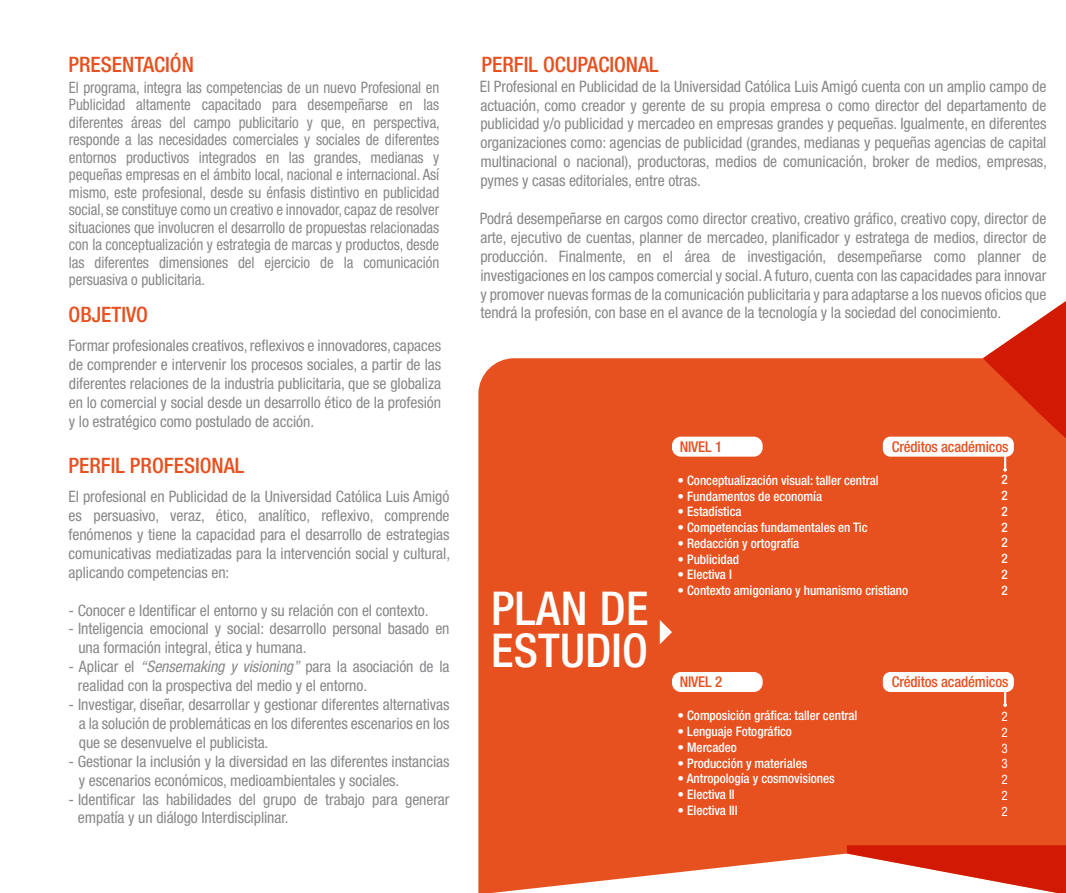
<style>
.page{position:relative;width:1066px;height:893px;background:#fff}
.page>*{position:absolute;margin:0;border:0;box-sizing:border-box;transform-origin:0 0}
.t1{font:500 condensed 46.73px/42px "Helvetica Neue LT Std";letter-spacing:.005em;color:#fff}
.t2{font:500 condensed 21.35px "Helvetica Neue LT Std";color:#e7501f}
.t3{font:condensed 15.75px/18.9px "Helvetica Neue LT Std";letter-spacing:-.005em;color:#87888a;text-align:justify}
.t4{font:condensed 15.75px/17.5px "Helvetica Neue LT Std";letter-spacing:-.005em;color:#87888a;text-align:justify;scale:.95 1}
.t5{font:500 condensed 14.88px "Helvetica Neue LT Std";letter-spacing:-.01em;color:#e7501f}
.t6{font:500 condensed 13.12px/15.8px "Helvetica Neue LT Std";letter-spacing:-.005em;color:#fff;text-align:justify}
.t7{font:condensed 13.12px/15.8px "Helvetica Neue LT Std";color:#fff;text-align:justify}
.s1{font-style:italic}
</style>
<div class="page">
<div style="left:478px;top:358px;width:588px;height:535px;background:#e7501f"></div>
<svg style="left:983px;top:301px;width:83px;height:138px"></svg>
<svg style="left:847px;top:845px;width:219px;height:48px"></svg>
<svg style="left:660px;top:620px;width:12px;height:24px"></svg>
<div style="left:672px;top:437px;width:91px;height:20px;background:#fff;border-radius:9px"></div>
<div style="left:883px;top:437px;width:131px;height:20px;background:#fff;border-radius:8px"></div>
<svg style="left:1003px;top:456px;width:4px;height:16px"></svg>
<div style="left:672px;top:672px;width:91px;height:20px;background:#fff;border-radius:9px"></div>
<div style="left:883px;top:672px;width:131px;height:20px;background:#fff;border-radius:8px"></div>
<svg style="left:1003px;top:692px;width:4px;height:15px"></svg>
<h2 class="t2" style="left:68px;top:52px;width:127px">PRESENTACIÓN</h2>
<p class="t4" style="left:69px;top:78px;width:392px">El programa, integra las competencias de un nuevo Profesional en Publicidad altamente capacitado para desempeñarse en las diferentes áreas del campo publicitario y que, en perspectiva, responde a las necesidades comerciales y sociales de diferentes entornos productivos integrados en las grandes, medianas y pequeñas empresas en el ámbito local, nacional e internacional. Así mismo, este profesional, desde su énfasis distintivo en publicidad social, se constituye como un creativo e innovador, capaz de resolver situaciones que involucren el desarrollo de propuestas relacionadas con la conceptualización y estrategia de marcas y productos, desde las diferentes dimensiones del ejercicio de la comunicación persuasiva o publicitaria.</p>
<h2 class="t2" style="left:68px;top:302px;width:81px">OBJETIVO</h2>
<p class="t3" style="left:69px;top:336px;width:374px">Formar profesionales creativos, reflexivos e innovadores, capaces de comprender e intervenir los procesos sociales, a partir de las diferentes relaciones de la industria publicitaria, que se globaliza en lo comercial y social desde un desarrollo ético de la profesión y lo estratégico como postulado de acción.</p>
<h2 class="t2" style="left:68px;top:453px;width:177px">PERFIL PROFESIONAL</h2>
<p class="t3" style="left:68px;top:487px;width:383px">El profesional en Publicidad de la Universidad Católica Luis Amigó es persuasivo, veraz, ético, analítico, reflexivo, comprende fenómenos y tiene la capacidad para el desarrollo de estrategias comunicativas mediatizadas para la intervención social y cultural, aplicando competencias en:</p>
<p class="t3" style="left:68px;top:600px;width:361px">- Conocer e Identificar el entorno y su relación con el contexto.</p>
<p class="t3" style="left:78px;top:619px;width:373px;text-indent:-10px">- Inteligencia emocional y social: desarrollo personal basado en una formación integral, ética y humana.</p>
<p class="t3" style="left:78px;top:657px;width:373px;text-indent:-9px">- Aplicar el <span class="s1">“Sensemaking y visioning”</span> para la asociación de la realidad con la prospectiva del medio y el entorno.</p>
<p class="t3" style="left:79px;top:695px;width:372px;text-indent:-10px">- Investigar, diseñar, desarrollar y gestionar diferentes alternativas a la solución de problemáticas en los diferentes escenarios en los que se desenvuelve el publicista.</p>
<p class="t3" style="left:79px;top:752px;width:372px;text-indent:-10px">- Gestionar la inclusión y la diversidad en las diferentes instancias y escenarios económicos, medioambientales y sociales.</p>
<p class="t3" style="left:78px;top:789px;width:373px;text-indent:-9px">- Identificar las habilidades del grupo de trabajo para generar empatía y un diálogo Interdisciplinar.</p>
<h2 class="t2" style="left:482px;top:52px;width:179px">PERFIL OCUPACIONAL</h2>
<p class="t3" style="left:480px;top:77px;width:569px">El Profesional en Publicidad de la Universidad Católica Luis Amigó cuenta con un amplio campo de actuación, como creador y gerente de su propia empresa o como director del departamento de publicidad y/o publicidad y mercadeo en empresas grandes y pequeñas. Igualmente, en diferentes organizaciones como: agencias de publicidad (grandes, medianas y pequeñas agencias de capital multinacional o nacional), productoras, medios de comunicación, broker de medios, empresas, pymes y casas editoriales, entre otras.</p>
<p class="t3" style="left:480px;top:209px;width:568px">Podrá desempeñarse en cargos como director creativo, creativo gráfico, creativo copy, director de arte, ejecutivo de cuentas, planner de mercadeo, planificador y estratega de medios, director de producción. Finalmente, en el área de investigación, desempeñarse como planner de investigaciones en los campos comercial y social. A futuro, cuenta con las capacidades para innovar y promover nuevas formas de la comunicación publicitaria y para adaptarse a los nuevos oficios que tendrá la profesión, con base en el avance de la tecnología y la sociedad del conocimiento.</p>
<h1 class="t1" style="left:491px;top:586px;width:159px">PLAN DE<br>ESTUDIO</h1>
<p class="t5" style="left:680px;top:438px;width:44px">NIVEL 1</p>
<p class="t5" style="left:892px;top:438px;width:118px">Créditos académicos</p>
<p class="t6" style="left:1001px;top:472px;width:8px">2<br>2<br>2<br>2<br>2<br>2<br>2<br>2</p>
<p class="t6" style="left:678px;top:472px;width:203px">• Conceptualización visual: taller central</p>
<p class="t6" style="left:678px;top:488px;width:146px">• Fundamentos de economía</p>
<p class="t6" style="left:678px;top:504px;width:65px">• Estadística</p>
<p class="t6" style="left:678px;top:519px;width:191px">• Competencias fundamentales en Tic</p>
<p class="t6" style="left:678px;top:535px;width:123px">• Redacción y ortografía</p>
<p class="t6" style="left:678px;top:551px;width:63px">• Publicidad</p>
<p class="t6" style="left:678px;top:567px;width:56px">• Electiva I</p>
<p class="t6" style="left:678px;top:582px;width:232px">• Contexto amigoniano y humanismo cristiano</p>
<p class="t5" style="left:680px;top:673px;width:44px">NIVEL 2</p>
<p class="t5" style="left:892px;top:673px;width:118px">Créditos académicos</p>
<p class="t7" style="left:1001px;top:709px;width:8px">2<br>2<br>3<br>3<br>2<br>2<br>2</p>
<p class="t6" style="left:678px;top:707px;width:181px">• Composición gráfica: taller central</p>
<p class="t6" style="left:678px;top:723px;width:116px">• Lenguaje Fotográfico</p>
<p class="t6" style="left:678px;top:739px;width:61px">• Mercadeo</p>
<p class="t6" style="left:678px;top:755px;width:131px">• Producción y materiales</p>
<p class="t6" style="left:678px;top:770px;width:159px">• Antropología y cosmovisiones</p>
<p class="t6" style="left:678px;top:786px;width:59px">• Electiva II</p>
<p class="t6" style="left:678px;top:802px;width:61px">• Electiva III</p>
</div>
